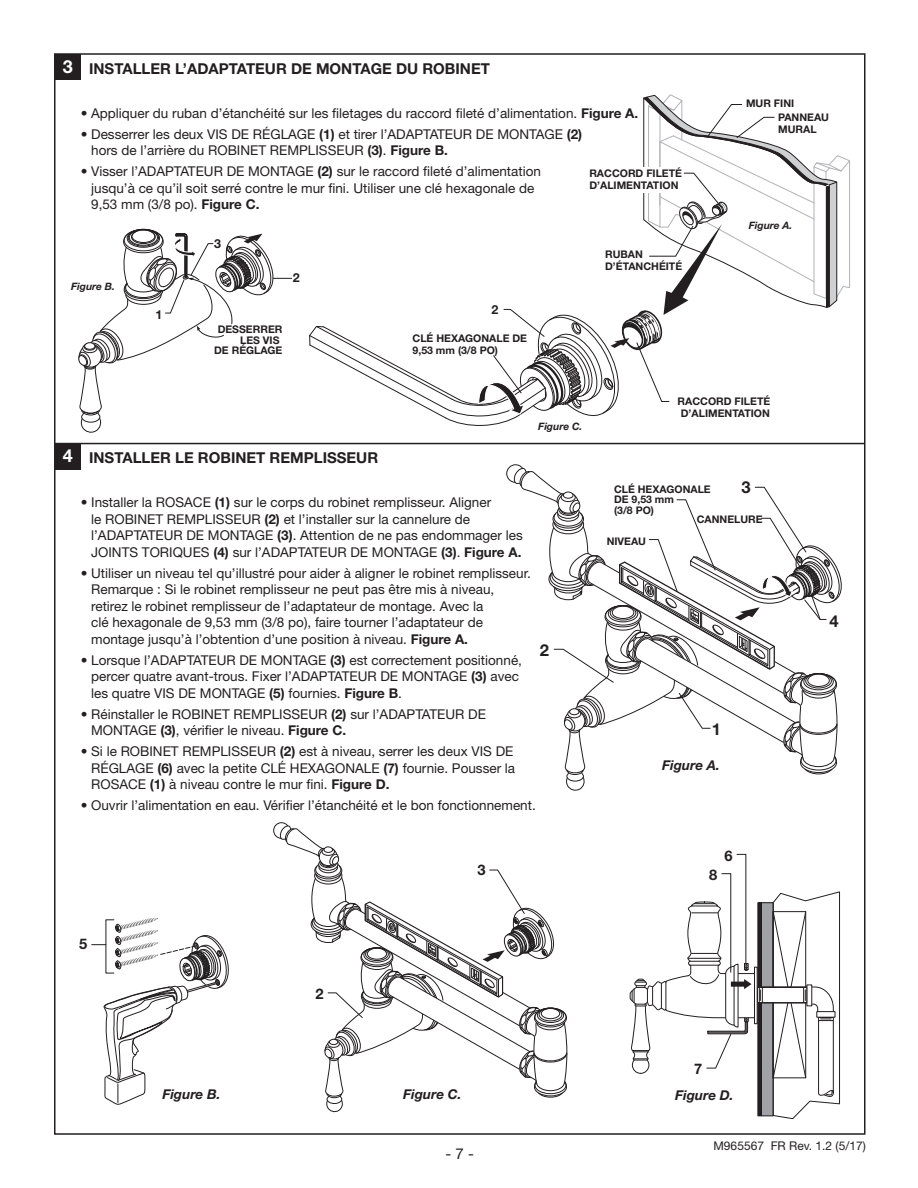
<style>
.page{position:relative;width:918px;height:1188px;background:#fff}
.page>*{position:absolute;margin:0;border:0;box-sizing:border-box;transform-origin:0 0}
.t1{font:700 18px "Helvetica Neue LT Std";color:#fff}
.t2{font:700 16.5px "Helvetica Neue LT Std";color:#231f20}
._10pt_Heads_-_Bold{font:700 15px "Helvetica Neue LT Std";color:#231f20}
.t3{font:15px "Helvetica Neue LT Std";color:#231f20}
.t4{font:700 14.7px "Helvetica Neue LT Std";color:#231f20}
._9pt_text{font:13.5px/16.5px "Helvetica Neue LT Std";color:#231f20}
.t5{font:italic 700 13.5px "Helvetica Neue LT Std";color:#231f20}
.t6{font:700 12.45px "Helvetica Neue LT Std";color:#231f20}
.t7{font:12px "Helvetica Neue LT Std";color:#231f20}
.t8{font:700 10.5px/12px "Helvetica Neue LT Std";color:#231f20}
.t9{font:italic 700 10.2px "Helvetica Neue LT Std";color:#231f20}
.s1{font-weight:700}
</style>
<div class="page">
<svg style="left:309px;top:94px;width:541px;height:332px"></svg>
<svg style="left:78px;top:228px;width:214px;height:205px"></svg>
<svg style="left:506px;top:464px;width:336px;height:327px"></svg>
<svg style="left:273px;top:822px;width:295px;height:291px"></svg>
<svg style="left:92px;top:917px;width:137px;height:188px"></svg>
<div style="left:761px;top:903px;width:12px;height:213px;background:#a0a2a5"></div>
<div style="left:761px;top:902px;width:13px;height:214px;border:1px solid #231f20"></div>
<div style="left:758px;top:902px;width:4px;height:214px;border:1px solid #231f20"></div>
<hr style="left:758px;top:1003px;width:49px;height:1px;background:#231f20">
<div style="left:758px;top:988px;width:49px;height:15px;background:#fff"></div>
<div style="left:757px;top:987px;width:50px;height:16px;border:1px solid #231f20"></div>
<svg style="left:629px;top:854px;width:134px;height:220px"></svg>
<svg style="left:772px;top:891px;width:68px;height:228px"></svg>
<div style="left:754px;top:967px;width:4px;height:57px;border:1px solid #231f20"></div>
<div style="left:55px;top:54px;width:26px;height:26px;background:#231f20"></div>
<div style="left:55px;top:444px;width:26px;height:26px;background:#231f20"></div>
<hr style="left:55px;top:443px;width:810px;height:1px;background:#231f20">
<p class="t1" style="left:63px;top:55px;width:12px">3</p>
<p class="_10pt_Heads_-_Bold" style="left:89px;top:59px;width:402px">INSTALLER L’ADAPTATEUR DE MONTAGE DU ROBINET</p>
<p class="_9pt_text" style="left:81px;top:104px;width:559px">• Appliquer du ruban d’étanchéité sur les filetages du raccord fileté d’alimentation. <span class="s1">Figure A.</span></p>
<p class="_9pt_text" style="left:91px;top:125px;width:493px;text-indent:-11px">• Desserrer les deux VIS DE RÉGLAGE <span class="s1">(1)</span> et tirer l’ADAPTATEUR DE MONTAGE <span class="s1">(2) </span>hors de l’arrière du ROBINET REMPLISSEUR <span class="s1">(3)</span>. <span class="s1">Figure B.</span></p>
<p class="_9pt_text" style="left:91px;top:163px;width:451px;text-indent:-11px">• Visser l’ADAPTATEUR DE MONTAGE <span class="s1">(2)</span> sur le raccord fileté d’alimentation jusqu’à ce qu’il soit serré contre le mur fini. Utiliser une clé hexagonale de<br>9,53 mm (3/8 po). <span class="s1">Figure C.</span></p>
<p class="t8" style="left:589px;top:167px;width:94px">RACCORD FILETÉ<br>D’ALIMENTATION</p>
<p class="t6" style="left:214px;top:236px;width:8px">3</p>
<p class="t8" style="left:605px;top:248px;width:79px">RUBAN<br>D’ÉTANCHÉITÉ</p>
<p class="t9" style="left:71px;top:280px;width:45px">Figure B.</p>
<p class="t6" style="left:156px;top:307px;width:8px">1</p>
<p class="t6" style="left:293px;top:270px;width:8px">2</p>
<p class="t8" style="left:214px;top:324px;width:70px;line-height:10.5px;text-align:right">DESSERRER<br>LES VIS<br>DE RÉGLAGE</p>
<p class="t6" style="left:491px;top:301px;width:8px">2</p>
<p class="t8" style="left:413px;top:332px;width:116px">CLÉ HEXAGONALE DE<br>9,53 mm (3/8 PO)</p>
<p class="t8" style="left:746px;top:97px;width:50px">MUR FINI</p>
<p class="t8" style="left:778px;top:111px;width:52px">PANNEAU<br>MURAL</p>
<p class="t9" style="left:749px;top:219px;width:45px">Figure A.</p>
<p class="t1" style="left:63px;top:445px;width:12px">4</p>
<p class="_10pt_Heads_-_Bold" style="left:89px;top:449px;width:291px">INSTALLER LE ROBINET REMPLISSEUR</p>
<p class="t9" style="left:538px;top:420px;width:46px">Figure C.</p>
<p class="_9pt_text" style="left:91px;top:494px;width:433px;text-indent:-11px">• Installer la ROSACE <span class="s1">(1)</span> sur le corps du robinet remplisseur. Aligner<br>le ROBINET REMPLISSEUR <span class="s1">(2)</span> et l’installer sur la cannelure de l’ADAPTATEUR DE MONTAGE <span class="s1">(3)</span>. Attention de ne pas endommager les JOINTS TORIQUES <span class="s1">(4)</span> sur l’ADAPTATEUR DE MONTAGE <span class="s1">(3)</span>. <span class="s1">Figure A.</span></p>
<p class="_9pt_text" style="left:91px;top:564px;width:441px;text-indent:-11px">• Utiliser un niveau tel qu’illustré pour aider à aligner le robinet remplisseur.<br>Remarque : Si le robinet remplisseur ne peut pas être mis à niveau, retirez le robinet remplisseur de l’adaptateur de montage. Avec la<br>clé hexagonale de 9,53 mm (3/8 po), faire tourner l’adaptateur de montage jusqu’à l’obtention d’une position à niveau. <span class="s1">Figure A.</span></p>
<p class="_9pt_text" style="left:91px;top:651px;width:432px;text-indent:-11px">• Lorsque l’ADAPTATEUR DE MONTAGE <span class="s1">(3)</span> est correctement positionné, percer quatre avant-trous. Fixer l’ADAPTATEUR DE MONTAGE <span class="s1">(3)</span> avec les quatre VIS DE MONTAGE <span class="s1">(5)</span> fournies. <span class="s1">Figure B</span>.</p>
<p class="_9pt_text" style="left:91px;top:705px;width:396px;text-indent:-11px">• Réinstaller le ROBINET REMPLISSEUR <span class="s1">(2)</span> sur l’ADAPTATEUR DE<br>MONTAGE <span class="s1">(3)</span>, vérifier le niveau. <span class="s1">Figure C.</span></p>
<p class="_9pt_text" style="left:91px;top:743px;width:426px;text-indent:-11px">• Si le ROBINET REMPLISSEUR <span class="s1">(2)</span> est à niveau, serrer les deux VIS DE<br>RÉGLAGE <span class="s1">(6)</span> avec la petite CLÉ HEXAGONALE <span class="s1">(7)</span> fournie. Pousser la<br>ROSACE <span class="s1">(1)</span> à niveau contre le mur fini. <span class="s1">Figure D.</span></p>
<p class="_9pt_text" style="left:81px;top:797px;width:457px">• Ouvrir l’alimentation en eau. Vérifier l’étanchéité et le bon fonctionnement.</p>
<p class="t2" style="left:540px;top:640px;width:11px">2</p>
<p class="t4" style="left:477px;top:861px;width:10px">3</p>
<p class="t4" style="left:79px;top:935px;width:10px">5</p>
<p class="t4" style="left:315px;top:985px;width:10px">2</p>
<p class="t5" style="left:162px;top:1086px;width:60px">Figure B.</p>
<p class="t5" style="left:403px;top:1086px;width:60px">Figure C.</p>
<p class="t3" style="left:446px;top:1145px;width:30px">- 7 -</p>
<p class="t8" style="left:678px;top:395px;width:94px;text-align:center">RACCORD FILETÉ<br>D’ALIMENTATION</p>
<p class="t2" style="left:741px;top:477px;width:11px">3</p>
<p class="t8" style="left:614px;top:484px;width:98px;line-height:10.5px">CLÉ HEXAGONALE<br>DE 9,53 mm<br>(3/8 PO)</p>
<p class="t8" style="left:697px;top:513px;width:67px">CANNELURE</p>
<p class="t8" style="left:607px;top:535px;width:41px">NIVEAU</p>
<p class="t2" style="left:712px;top:719px;width:11px">1</p>
<p class="t5" style="left:662px;top:757px;width:59px">Figure A.</p>
<p class="t4" style="left:724px;top:846px;width:10px">6</p>
<p class="t4" style="left:709px;top:866px;width:10px">8</p>
<p class="t2" style="left:830px;top:611px;width:11px">4</p>
<p class="t4" style="left:694px;top:1060px;width:10px">7</p>
<p class="t5" style="left:675px;top:1087px;width:60px">Figure D.</p>
<p class="t7" style="left:714px;top:1139px;width:154px">M965567 FR Rev. 1.2 (5/17)</p>
</div>
